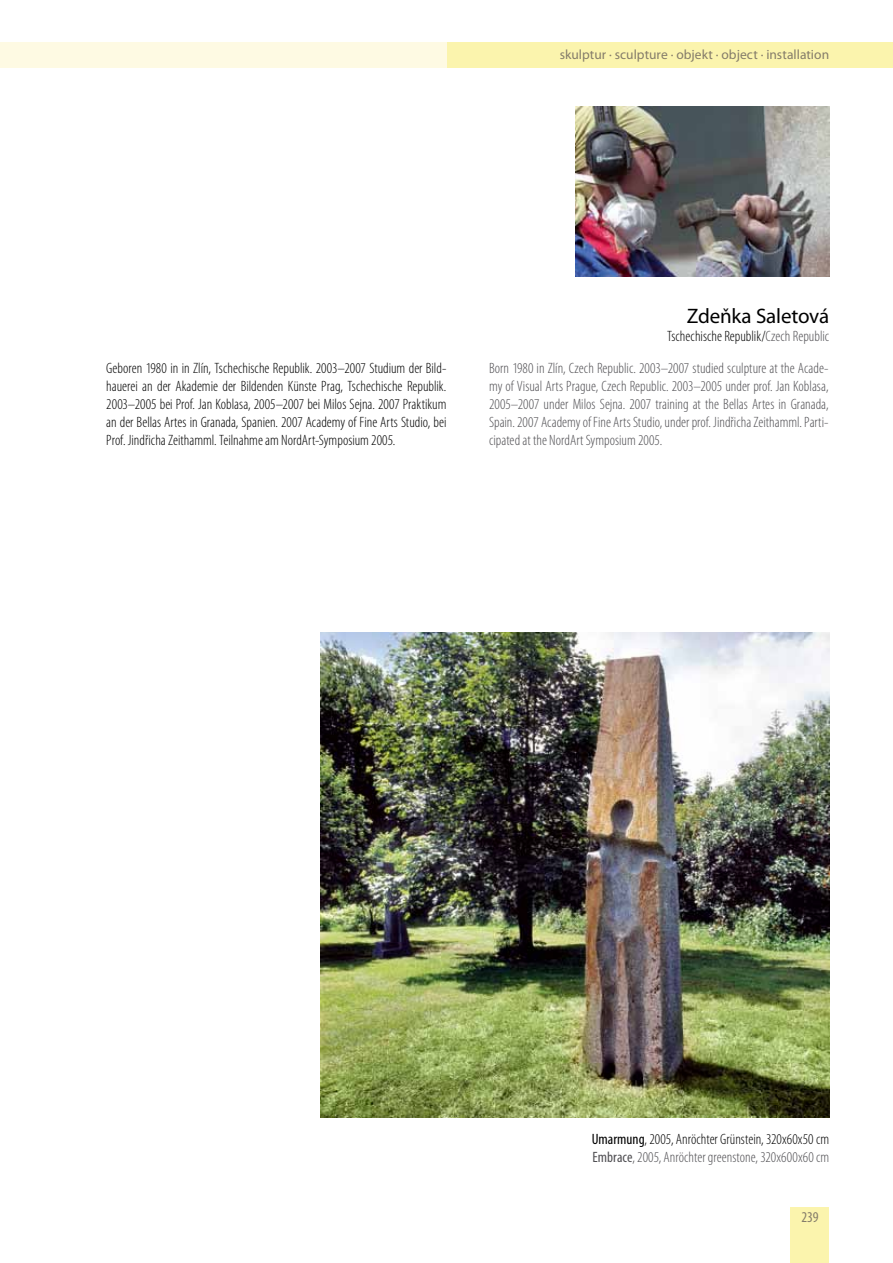
<style>
.page{position:relative;width:893px;height:1263px;background:#fff}
.page>*{position:absolute;margin:0;border:0;box-sizing:border-box;transform-origin:0 0}
.t1{font:21px "Myriad Pro";letter-spacing:-.005em;color:#000}
.t2{font:300 condensed 15px/18px "Myriad Pro";color:#504f53}
.t3{font:300 condensed 15px/18px "Myriad Pro";color:#000;text-align:justify}
.t4{font:condensed 15px "Myriad Pro";color:#847c6a}
.t5{font:13.5px "Myriad Pro";color:#847c6a}
.s1{color:#504f53}
.s2{font-weight:400;color:#000}
.s3{color:#000}
.s4{font-weight:400}
</style>
<div class="page">
<div style="left:791px;top:1208px;width:38px;height:55px;background:#fbf4ad"></div>
<div style="left:446px;top:43px;width:447px;height:25px;background:#fbf4ad"></div>
<div style="left:0;top:43px;width:446px;height:25px;background:#fefae3"></div>
<img style="left:575px;top:106px;width:254px;height:170px">
<img style="left:320px;top:633px;width:509px;height:485px">
<p class="t5" style="left:560px;top:46px;width:271px">skulptur · sculpture · objekt · object · installation</p>
<h1 class="t1" style="left:687px;top:303px;width:144px">Zdeňka Saletová</h1>
<p class="t3" style="left:667px;top:327px;width:164px">Tschechische Republik/<span class="s1">Czech Republic</span></p>
<p class="t3" style="left:106px;top:359px;width:342px">Geboren 1980 in in Zlín, Tschechische Republik. 2003–2007 Studium der Bild&shy;hauerei an der Akademie der Bildenden Künste Prag, Tschechische Republik.<br>2003–2005 bei Prof. Jan Koblasa, 2005–2007 bei Milos Sejna. 2007 Praktikum an der Bellas Artes in Granada, Spanien. 2007 Academy of Fine Arts Studio, bei Prof. Jindřicha Zeithamml. Teilnahme am NordArt-Symposium 2005.</p>
<p class="t2" style="left:489px;top:359px;width:341px;text-align:justify">Born 1980 in Zlín, Czech Republic. 2003–2007 studied sculpture at the Acade&shy;my of Visual Arts Prague, Czech Republic. 2003–2005 under prof. Jan Koblasa, 2005–2007 under Milos Sejna. 2007 training at the Bellas Artes in Granada, Spain. 2007 Academy of Fine Arts Studio, under prof. Jindřicha Zeithamml. Parti&shy;cipated at the NordArt Symposium 2005.</p>
<p class="t2" style="left:592px;top:1130px;width:239px"><span class="s2">Umarmung</span><span class="s3">, 2005, Anröchter Grünstein, 320x60x50 cm<br></span><span class="s4">Embrace</span>, 2005, Anröchter greenstone, 320x600x60 cm</p>
<p class="t4" style="left:801px;top:1208px;width:19px">239</p>
</div>
